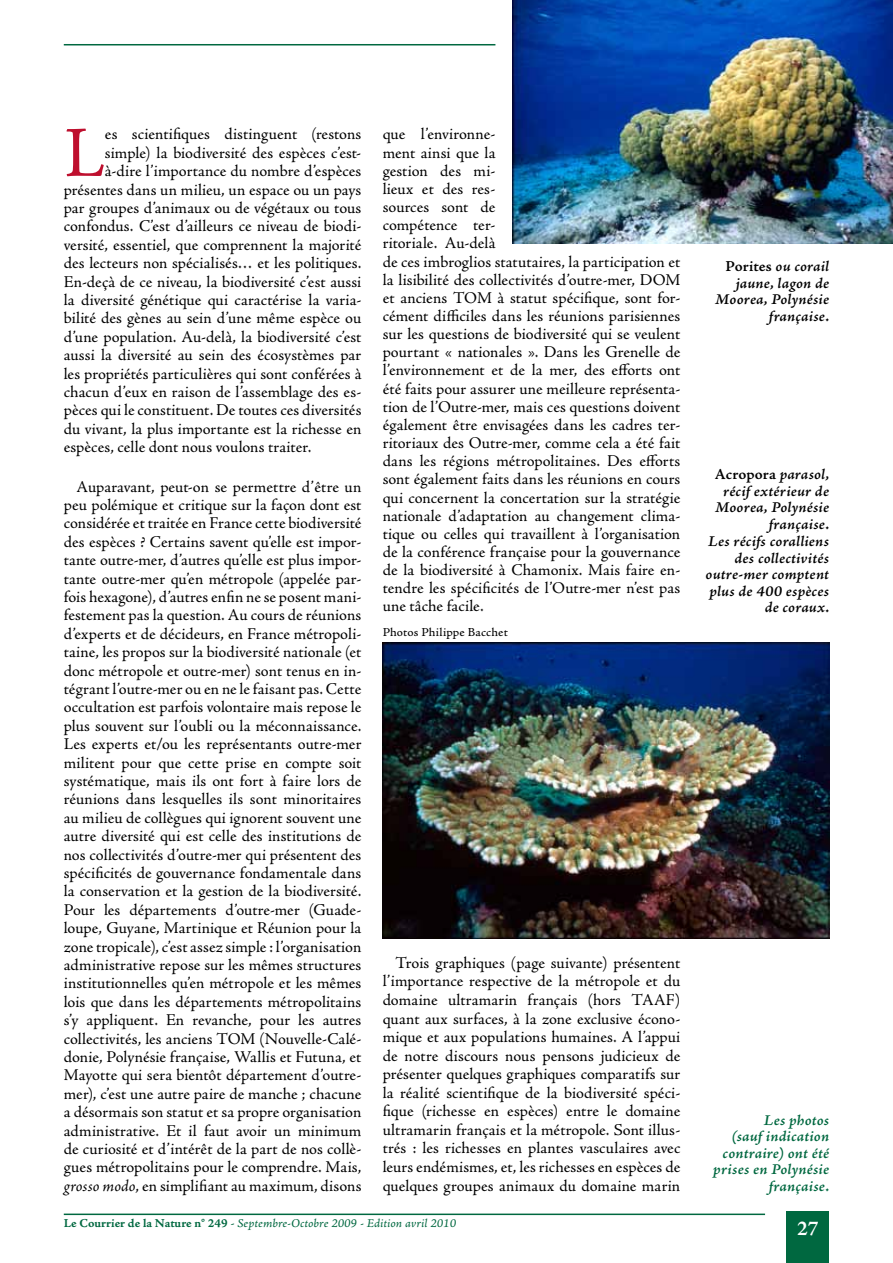
<style>
.page{position:relative;width:893px;height:1263px;background:#fff}
.page>*{position:absolute;margin:0;border:0;box-sizing:border-box;transform-origin:0 0}
.t1{font:72px "Adobe Jenson Pro";color:#be0f2e}
.t2{font:700 21px "Adobe Jenson Pro";color:#fff}
.t3{font:16.5px/18.5px "Adobe Jenson Pro";letter-spacing:.005em;color:#000;text-align:justify}
.t4{font:15px/16.6px "Adobe Jenson Pro Semibold It Capt";letter-spacing:.01em;color:#000;text-align:right}
.t5{font:15px/16.5px "Adobe Jenson Pro Semibold It Capt";letter-spacing:.01em;color:#006840;text-align:right}
.t6{font:15px "Adobe Jenson Pro Semibold Capt";color:#000}
.t7{font:12px "Adobe Jenson Pro It Capt";color:#006840}
.t8{font:12px "Adobe Jenson Pro Capt";letter-spacing:.015em;color:#000}
.s1{font-style:italic}
.s2{font-family:"Adobe Jenson Pro Semibold Capt"}
.s3{font-family:"Adobe Jenson Pro Semibold It Capt"}
.s4{font-family:"Adobe Jenson Pro Bold Capt"}
.s5{font-family:"Adobe Jenson Pro Capt"}
</style>
<div class="page">
<hr style="left:64px;top:1213px;width:701px;height:2px;background:#006840">
<div style="left:786px;top:1212px;width:43px;height:51px;background:#006840"></div>
<hr style="left:64px;top:44px;width:431px;height:1px;background:#006840">
<img style="left:383px;top:642px;width:446px;height:296px">
<img style="left:512px;top:0;width:381px;height:243px">
<h1 class="t1" style="left:64px;top:112px;width:43px">L</h1>
<p class="t3" style="left:105px;top:125px;width:258px">es scientifiques distinguent (restons</p>
<p class="t3" style="left:105px;top:144px;width:258px">simple) la biodiversité des espèces c’est-</p>
<p class="t3" style="left:105px;top:162px;width:258px">à-dire l’importance du nombre d’espèces</p>
<p class="t3" style="left:64px;top:181px;width:299px">présentes dans un milieu, un espace ou un pays</p>
<p class="t3" style="left:64px;top:199px;width:299px">par groupes d’animaux ou de végétaux ou tous</p>
<p class="t3" style="left:64px;top:217px;width:299px">confondus. C’est d’ailleurs ce niveau de biodi-</p>
<p class="t3" style="left:64px;top:236px;width:299px">versité, essentiel, que comprennent la majorité</p>
<p class="t3" style="left:64px;top:254px;width:299px">des lecteurs non spécialisés… et les politiques.</p>
<p class="t3" style="left:64px;top:273px;width:299px">En-deçà de ce niveau, la biodiversité c’est aussi</p>
<p class="t3" style="left:64px;top:291px;width:299px">la diversité génétique qui caractérise la varia-</p>
<p class="t3" style="left:64px;top:309px;width:299px">bilité des gènes au sein d’une même espèce ou</p>
<p class="t3" style="left:64px;top:328px;width:299px">d’une population. Au-delà, la biodiversité c’est</p>
<p class="t3" style="left:64px;top:346px;width:299px">aussi la diversité au sein des écosystèmes par</p>
<p class="t3" style="left:64px;top:365px;width:299px">les propriétés particulières qui sont conférées à</p>
<p class="t3" style="left:64px;top:383px;width:299px">chacun d’eux en raison de l’assemblage des es-</p>
<p class="t3" style="left:64px;top:401px;width:299px">pèces qui le constituent. De toutes ces diversités</p>
<p class="t3" style="left:64px;top:420px;width:299px">du vivant, la plus importante est la richesse en</p>
<p class="t3" style="left:64px;top:438px;width:249px">espèces, celle dont nous voulons traiter.</p>
<p class="t3" style="left:64px;top:477px;width:299px;text-indent:13px">Auparavant, peut-on se permettre d’être un peu polémique et critique sur la façon dont est considérée et traitée en France cette biodiversité des espèces ? Certains savent qu’elle est impor&shy;tante outre-mer, d’autres qu’elle est plus impor&shy;tante outre-mer qu’en métropole (appelée par&shy;fois hexagone), d’autres enfin ne se posent mani&shy;festement pas la question. Au cours de réunions d’experts et de décideurs, en France métropoli&shy;taine, les propos sur la biodiversité nationale (et donc métropole et outre-mer) sont tenus en in&shy;tégrant l’outre-mer ou en ne le faisant pas. Cette occultation est parfois volontaire mais repose le plus souvent sur l’oubli ou la méconnaissance.<br>Les experts et/ou les représentants outre-mer militent pour que cette prise en compte soit systématique, mais ils ont fort à faire lors de réunions dans lesquelles ils sont minoritaires au milieu de collègues qui ignorent souvent une autre diversité qui est celle des institutions de nos collectivités d’outre-mer qui présentent des spécificités de gouvernance fondamentale dans la conservation et la gestion de la biodiversité.<br>Pour les départements d’outre-mer (Guade&shy;loupe, Guyane, Martinique et Réunion pour la zone tropicale), c’est assez simple : l’organisation administrative repose sur les mêmes structures institutionnelles qu’en métropole et les mêmes lois que dans les départements métropolitains s’y appliquent. En revanche, pour les autres collectivités, les anciens TOM (Nouvelle-Calé&shy;donie, Polynésie française, Wallis et Futuna, et Mayotte qui sera bientôt département d’outre&shy;mer), c’est une autre paire de manche ; chacune a désormais son statut et sa propre organisation administrative. Et il faut avoir un minimum de curiosité et d’intérêt de la part de nos collè&shy;gues métropolitains pour le comprendre. Mais, <span class="s1">grosso modo</span>, en simplifiant au maximum, disons</p>
<p class="t3" style="left:383px;top:126px;width:299px;text-align:left">que l’environne-<br>ment ainsi que la<br>gestion des mi-<br>lieux et des res-<br>sources sont de<br>compétence ter-<br>ritoriale. Au-delà<br>de ces imbroglios statutaires, la participation et la lisibilité des collectivités d’outre-mer, DOM et anciens TOM à statut spécifique, sont for&shy;cément difficiles dans les réunions parisiennes sur les questions de biodiversité qui se veulent pourtant « nationales ». Dans les Grenelle de l’environnement et de la mer, des efforts ont été faits pour assurer une meilleure représenta&shy;tion de l’Outre-mer, mais ces questions doivent également être envisagées dans les cadres ter&shy;ritoriaux des Outre-mer, comme cela a été fait dans les régions métropolitaines. Des efforts sont également faits dans les réunions en cours qui concernent la concertation sur la stratégie nationale d’adaptation au changement clima&shy;tique ou celles qui travaillent à l’organisation de la conférence française pour la gouvernance de la biodiversité à Chamonix. Mais faire en&shy;tendre les spécificités de l’Outre-mer n’est pas une tâche facile.</p>
<p class="t8" style="left:383px;top:625px;width:127px">Photos Philippe Bacchet</p>
<p class="t3" style="left:383px;top:954px;width:299px;text-indent:13px">Trois graphiques (page suivante) présentent l’importance respective de la métropole et du domaine ultramarin français (hors TAAF) quant aux surfaces, à la zone exclusive écono&shy;mique et aux populations humaines. A l’appui de notre discours nous pensons judicieux de présenter quelques graphiques comparatifs sur la réalité scientifique de la biodiversité spéci&shy;fique (richesse en espèces) entre le domaine ultramarin français et la métropole. Sont illus&shy;trés : les richesses en plantes vasculaires avec leurs endémismes, et, les richesses en espèces de quelques groupes animaux du domaine marin</p>
<p class="t4" style="left:715px;top:259px;width:115px"><span class="s2">Porites</span> ou corail jaune, lagon de<br>Moorea, Polynésie française.</p>
<p class="t6" style="left:715px;top:465px;width:116px">Acropora <span class="s3">parasol,</span></p>
<p class="t4" style="left:706px;top:483px;width:125px">récif extérieur de<br>Moorea, Polynésie française.<br>Les récifs coralliens des collectivités outre-mer comptent plus de 400 espèces de coraux.</p>
<p class="t5" style="left:713px;top:1113px;width:117px">Les photos<br>(sauf indication contraire) ont été prises en Polynésie française.</p>
<p class="t7" style="left:64px;top:1216px;width:394px"><span class="s4">Le Courrier de la Nature n° 249</span> <span class="s5">-</span> Septembre-Octobre 2009 - Edition avril 2010</p>
<p class="t2" style="left:797px;top:1216px;width:24px">27</p>
</div>
